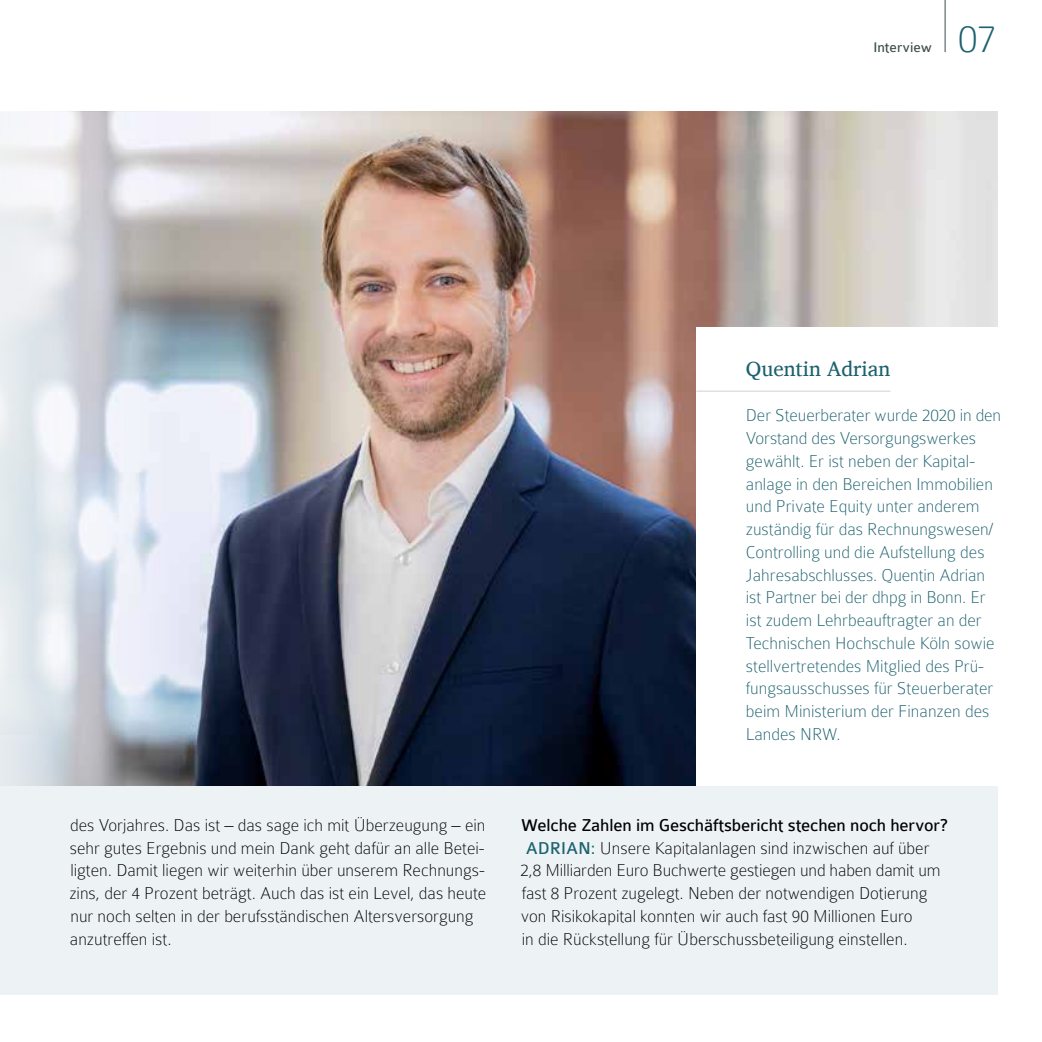
<style>
.page{position:relative;width:1042px;height:1042px;background:#fff}
.page>*{position:absolute;margin:0;border:0;box-sizing:border-box;transform-origin:0 0}
.t1{font:100 42px "Colaborate";color:#1c616f}
.t2{font:21px "Charis SIL";color:#1c616f}
.t3{font:100 18.38px/22.8px "Colaborate";color:#000}
.t4{font:100 18.38px/22.8px "Colaborate";color:#1c616f}
.t5{font:14.88px "Colaborate";color:#3e4d4c}
.s1{font-weight:400}
.s2{font-weight:400;color:#1c616f}
</style>
<div class="page">
<div style="left:0;top:112px;width:997px;height:882px;background:#edf2f4"></div>
<hr style="left:944px;top:0;width:1px;height:52px;background:#3e4d4c">
<img style="left:0;top:112px;width:997px;height:673px">
<div style="left:696px;top:327px;width:346px;height:459px;background:#fff"></div>
<hr style="left:696px;top:391px;width:194px;height:1px;background:#ccd4d4">
<p class="t5" style="left:873px;top:39px;width:60px">Interview</p>
<h1 class="t1" style="left:958px;top:17px;width:40px">07</h1>
<p class="t2" style="left:746px;top:356px;width:146px">Quentin Adrian</p>
<p class="t4" style="left:746px;top:404px;width:257px">Der Steuerberater wurde 2020 in den Vorstand des Versorgungswerkes gewählt. Er ist neben der Kapital&shy;anlage in den Bereichen Immobilien und Private Equity unter anderem zuständig für das Rechnungswesen/ Controlling und die Aufstellung des Jahresabschlusses. Quentin Adrian ist Partner bei der dhpg in Bonn. Er ist zudem Lehrbeauftragter an der Technischen Hochschule Köln sowie stellvertretendes Mitglied des Prü&shy;fungsausschusses für Steuerberater beim Ministerium der Finanzen des Landes NRW.</p>
<p class="t3" style="left:69px;top:814px;width:418px">des Vorjahres. Das ist – das sage ich mit Überzeugung – ein sehr gutes Ergebnis und mein Dank geht dafür an alle Betei&shy;ligten. Damit liegen wir weiterhin über unserem Rechnungs&shy;zins, der 4 Prozent beträgt. Auch das ist ein Level, das heute nur noch selten in der berufsständischen Altersversorgung anzutreffen ist.</p>
<p class="t3" style="left:520px;top:814px;width:429px"><span class="s1">Welche Zahlen im Geschäftsbericht stechen noch hervor?<br></span><span class="s2">ADRIAN:</span> Unsere Kapitalanlagen sind inzwischen auf über 2,8 Milliarden Euro Buchwerte gestiegen und haben damit um fast 8 Prozent zugelegt. Neben der notwendigen Dotierung von Risikokapital konnten wir auch fast 90 Millionen Euro<br>in die Rückstellung für Überschussbeteiligung einstellen.</p>
</div>
